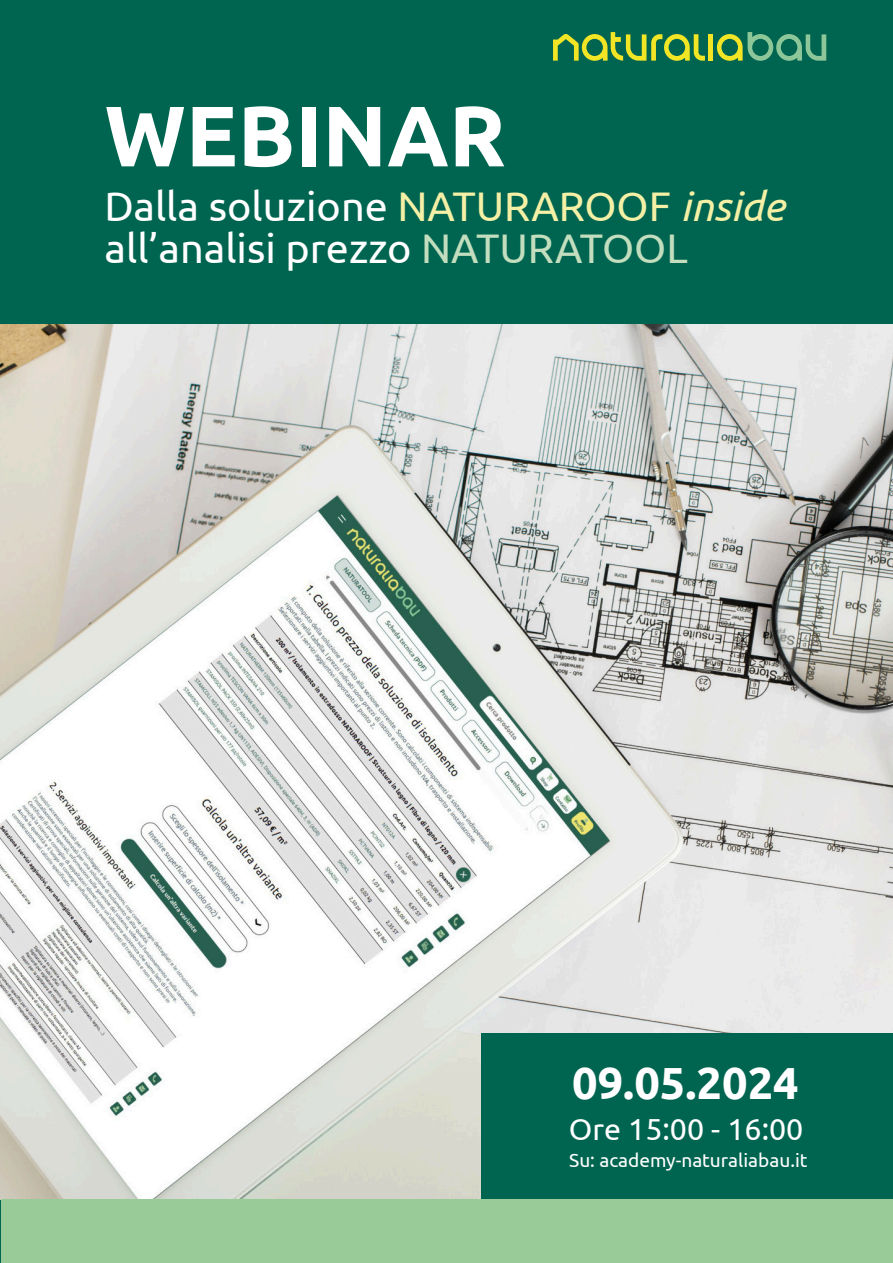
<style>
.page{position:relative;width:893px;height:1263px;background:#006550}
.page>*{position:absolute;margin:0;border:0;box-sizing:border-box;transform-origin:0 0}
.t1{font:700 85.65px "Ubuntu";color:#fff}
.t2{font:700 45px "Ubuntu";color:#fff}
.t3{font:41.4px "Ubuntu";color:#fff}
.t4{font:30.45px "Ubuntu";color:#fff}
.t5{font:19.05px "Ubuntu";color:#fff}
.s1{color:#f4f0a5}
.s2{font-style:italic;color:#f4f0a5}
.s3{color:#c2debe}
</style>
<div class="page">
<img style="left:0;top:324px;width:893px;height:875px">
<div style="left:482px;top:1033px;width:411px;height:230px;background:#006550"></div>
<div style="left:708px;top:34px;width:5px;height:27px;background:#f1e525"></div>
<svg style="left:717px;top:32px;width:109px;height:29px"></svg>
<svg style="left:553px;top:32px;width:152px;height:29px"></svg>
<div style="left:1px;top:1199px;width:892px;height:64px;background:#98cb97"></div>
<p class="t1" style="left:105px;top:100px;width:403px">WEBINAR</p>
<p class="t3" style="left:105px;top:188px;width:682px">Dalla soluzione <span class="s1">NATURAROOF</span> <span class="s2">inside</span></p>
<p class="t3" style="left:105px;top:231px;width:585px">all’analisi prezzo <span class="s3">NATURATOOL</span></p>
<p class="t2" style="left:572px;top:1064px;width:228px">09.05.2024</p>
<p class="t4" style="left:569px;top:1116px;width:236px">Ore 15:00 - 16:00</p>
<p class="t5" style="left:569px;top:1152px;width:240px">Su: academy-naturaliabau.it</p>
</div>
